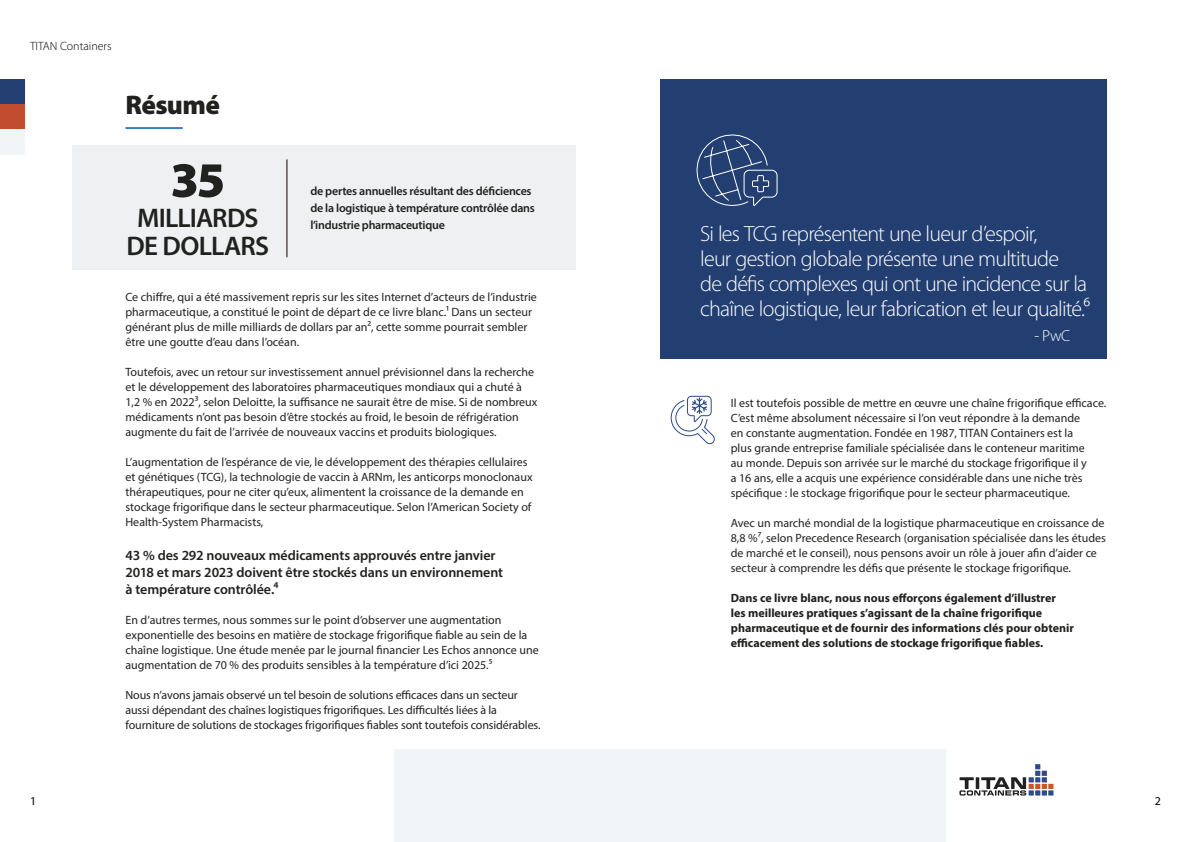
<style>
.page{position:relative;width:1191px;height:842px;background:#fff}
.page>*{position:absolute;margin:0;border:0;box-sizing:border-box;transform-origin:0 0}
.t1{font:900 50px "Myriad Pro";color:#21211f}
.t2{font:600 27px/28px "Myriad Pro";letter-spacing:-.025em;color:#21211f;text-align:center}
.t3{font:900 27px "Myriad Pro";letter-spacing:-.025em;color:#21211f}
.t4{font:300 22px/25px "Myriad Pro";letter-spacing:-.035em;color:#fff}
.t5{font:300 16px "Myriad Pro";color:#fff}
.t6{font:600 14px/17px "Myriad Pro";letter-spacing:-.005em;color:#21211f}
.t7{font:12px/15px "Myriad Pro";color:#21211f}
.t8{font:700 12px/15px "Myriad Pro";color:#21211f}
.t9{font:600 12px/17px "Myriad Pro";letter-spacing:-.02em;color:#21211f}
.t10{font:300 12px "Myriad Pro";color:#000}
.t11{font:12px "Myriad Pro";color:#000}
</style>
<div class="page">
<hr style="left:125px;top:127px;width:58px;height:2px;background:#407dbf">
<svg style="left:670px;top:395px;width:45px;height:50px"></svg>
<div style="left:72px;top:145px;width:503px;height:124px;background:#eff0f2"></div>
<hr style="left:286px;top:159px;width:1px;height:98px;background:#160000">
<div style="left:660px;top:79px;width:447px;height:280px;background:#233f72"></div>
<svg style="left:696px;top:134px;width:82px;height:72px"></svg>
<div style="left:394px;top:749px;width:552px;height:93px;background:#f2f5f8"></div>
<svg style="left:959px;top:764px;width:94px;height:31px"></svg>
<div style="left:0;top:79px;width:25px;height:25px;background:#233f72"></div>
<div style="left:0;top:104px;width:25px;height:25px;background:#c14c30"></div>
<div style="left:0;top:129px;width:25px;height:25px;background:#f2f5f8"></div>
<p class="t10" style="left:30px;top:39px;width:83px">TITAN Containers</p>
<h2 class="t3" style="left:125px;top:87px;width:96px">Résumé</h2>
<h1 class="t1" style="left:170px;top:147px;width:56px">35</h1>
<h2 class="t2" style="left:126px;top:203px;width:144px">MILLIARDS<br>DE DOLLARS</h2>
<p class="t9" style="left:310px;top:182px;width:226px">de pertes annuelles résultant des déficiences de la logistique à température contrôlée dans l’industrie pharmaceutique</p>
<p class="t7" style="left:125px;top:290px;width:413px">Ce chiffre, qui a été massivement repris sur les sites Internet d’acteurs de l’industrie pharmaceutique, a constitué le point de départ de ce livre blanc.1 Dans un secteur générant plus de mille milliards de dollars par an2, cette somme pourrait sembler être une goutte d’eau dans l’océan.</p>
<p class="t7" style="left:125px;top:365px;width:413px">Toutefois, avec un retour sur investissement annuel prévisionnel dans la recherche et le développement des laboratoires pharmaceutiques mondiaux qui a chuté à 1,2 % en 20223, selon Deloitte, la suffisance ne saurait être de mise. Si de nombreux médicaments n’ont pas besoin d’être stockés au froid, le besoin de réfrigération augmente du fait de l’arrivée de nouveaux vaccins et produits biologiques.</p>
<p class="t7" style="left:125px;top:455px;width:408px">L’augmentation de l’espérance de vie, le développement des thérapies cellulaires et génétiques (TCG), la technologie de vaccin à ARNm, les anticorps monoclonaux thérapeutiques, pour ne citer qu’eux, alimentent la croissance de la demande en stockage frigorifique dans le secteur pharmaceutique. Selon l’American Society of Health-System Pharmacists,</p>
<p class="t6" style="left:125px;top:547px;width:379px">43 % des 292 nouveaux médicaments approuvés entre janvier<br>2018 et mars 2023 doivent être stockés dans un environnement à température contrôlée.⁴</p>
<p class="t7" style="left:125px;top:613px;width:415px">En d’autres termes, nous sommes sur le point d’observer une augmentation exponentielle des besoins en matière de stockage frigorifique fiable au sein de la chaîne logistique. Une étude menée par le journal financier Les Echos annonce une augmentation de 70 % des produits sensibles à la température d’ici 2025.⁵</p>
<p class="t7" style="left:125px;top:688px;width:416px">Nous n’avons jamais observé un tel besoin de solutions efficaces dans un secteur aussi dépendant des chaînes logistiques frigorifiques. Les difficultés liées à la fourniture de solutions de stockages frigorifiques fiables sont toutefois considérables.</p>
<h3 class="t4" style="left:691px;top:221px;width:348px">«Si les TCG représentent une lueur d’espoir,</h3>
<h3 class="t4" style="left:700px;top:246px;width:391px">leur gestion globale présente une multitude<br>de défis complexes qui ont une incidence sur la chaîne logistique, leur fabrication et leur qualité.⁶</h3>
<h3 class="t5" style="left:1034px;top:326px;width:37px">- PwC</h3>
<p class="t7" style="left:731px;top:395px;width:377px">Il est toutefois possible de mettre en œuvre une chaîne frigorifique efficace.<br>C’est même absolument nécessaire si l’on veut répondre à la demande<br>en constante augmentation. Fondée en 1987, TITAN Containers est la<br>plus grande entreprise familiale spécialisée dans le conteneur maritime<br>au monde. Depuis son arrivée sur le marché du stockage frigorifique il y<br>a 16 ans, elle a acquis une expérience considérable dans une niche très spécifique : le stockage frigorifique pour le secteur pharmaceutique.</p>
<p class="t7" style="left:731px;top:515px;width:376px">Avec un marché mondial de la logistique pharmaceutique en croissance de 8,8 %⁷, selon Precedence Research (organisation spécialisée dans les études de marché et le conseil), nous pensons avoir un rôle à jouer afin d’aider ce secteur à comprendre les défis que présente le stockage frigorifique.</p>
<p class="t8" style="left:731px;top:590px;width:344px">Dans ce livre blanc, nous nous efforçons également d’illustrer<br>les meilleures pratiques s’agissant de la chaîne frigorifique pharmaceutique et de fournir des informations clés pour obtenir efficacement des solutions de stockage frigorifique fiables.</p>
<p class="t11" style="left:30px;top:793px;width:8px">1</p>
<p class="t11" style="left:1154px;top:793px;width:8px">2</p>
</div>
